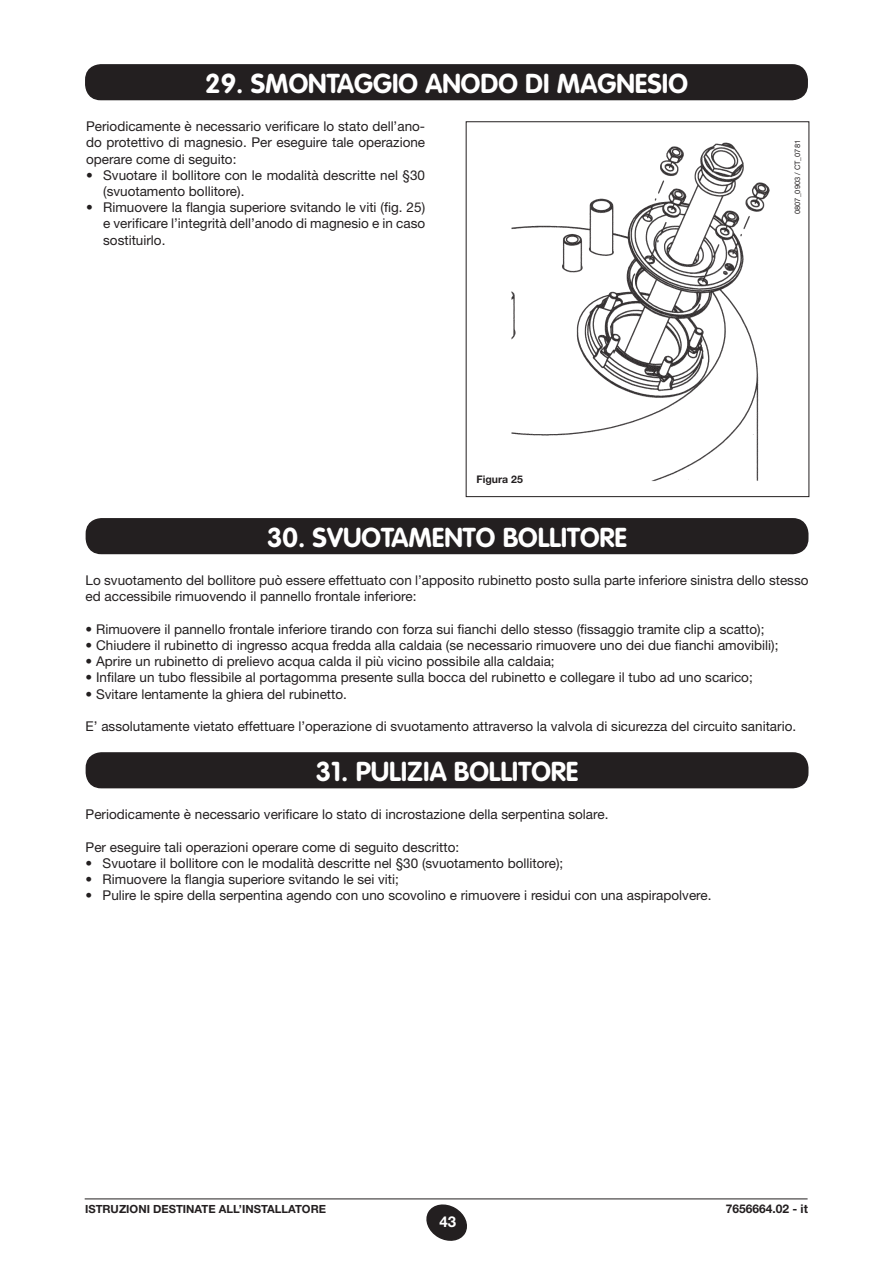
<style>
.page{position:relative;width:893px;height:1263px;background:#fff}
.page>*{position:absolute;margin:0;border:0;box-sizing:border-box;transform-origin:0 0}
.capitolo{font:700 27px "VAG Rounded Std";color:#fff}
.t1{font:700 15px "Helvetica Neue LT Std";color:#fff}
.rientri{font:13.5px/16.2px "Helvetica Neue LT Std";color:#231f20}
.testo{font:13.5px/16.2px "Helvetica Neue LT Std";color:#231f20;text-align:justify}
.t2{font:700 12px "Helvetica Neue LT Std";color:#231f20}
.t3{font:700 11.25px "Helvetica Neue LT Std";color:#231f20}
.testo-2{font:700 10.5px "Helvetica Neue LT Std";color:#231f20}
.t4{font:7.5px "Helvetica Neue LT Std";color:#231f20}
</style>
<div class="page">
<svg style="left:426px;top:1204px;width:41px;height:37px"></svg>
<hr style="left:85px;top:1198px;width:723px;height:1px;background:#231f20">
<div style="left:86px;top:65px;width:721px;height:35px;background:#231f20;border-radius:15px"></div>
<div style="left:85px;top:64px;width:723px;height:36px;border:2px solid #231f20;border-radius:15px"></div>
<img style="left:511px;top:142px;width:259px;height:340px">
<div style="left:86px;top:519px;width:722px;height:34px;background:#231f20;border-radius:15px"></div>
<div style="left:86px;top:518px;width:722px;height:36px;border:2px solid #231f20;border-radius:15px"></div>
<div style="left:86px;top:753px;width:722px;height:35px;background:#231f20;border-radius:15px"></div>
<div style="left:86px;top:752px;width:722px;height:36px;border:2px solid #231f20;border-radius:15px"></div>
<p class="capitolo" style="left:205px;top:67px;width:484px">29. SMONTAGGIO ANODO DI MAGNESIO</p>
<p class="testo" style="left:86px;top:118px;width:340px">Periodicamente è necessario verificare lo stato dell’ano&shy;do protettivo di magnesio. Per eseguire tale operazione operare come di seguito:</p>
<p class="rientri" style="left:103px;top:167px;width:323px;text-indent:-17px">• Svuotare il bollitore con le modalità descritte nel §30 (svuotamento bollitore).</p>
<p class="rientri" style="left:103px;top:199px;width:323px;text-align:justify;text-indent:-17px">• Rimuovere la flangia superiore svitando le viti (fig. 25) e verificare l’integrità dell’anodo di magnesio e in caso sostituirlo.</p>
<p class="testo-2" style="left:477px;top:473px;width:48px">Figura 25</p>
<p class="capitolo" style="left:267px;top:521px;width:362px">30. SVUOTAMENTO BOLLITORE</p>
<p class="t4" style="left:793px;top:214px;width:75px;rotate:-90deg">0807_0903 / CT_0781</p>
<p class="rientri" style="left:86px;top:572px;width:724px">Lo svuotamento del bollitore può essere effettuato con l’apposito rubinetto posto sulla parte inferiore sinistra dello stesso ed accessibile rimuovendo il pannello frontale inferiore:</p>
<p class="rientri" style="left:86px;top:621px;width:680px">• Rimuovere il pannello frontale inferiore tirando con forza sui fianchi dello stesso (fissaggio tramite clip a scatto);</p>
<p class="rientri" style="left:86px;top:637px;width:694px">• Chiudere il rubinetto di ingresso acqua fredda alla caldaia (se necessario rimuovere uno dei due fianchi amovibili);</p>
<p class="rientri" style="left:86px;top:653px;width:471px">• Aprire un rubinetto di prelievo acqua calda il più vicino possibile alla caldaia;</p>
<p class="rientri" style="left:86px;top:669px;width:669px">• Infilare un tubo flessibile al portagomma presente sulla bocca del rubinetto e collegare il tubo ad uno scarico;</p>
<p class="rientri" style="left:86px;top:685px;width:263px">• Svitare lentamente la ghiera del rubinetto.</p>
<p class="rientri" style="left:86px;top:718px;width:712px">E’ assolutamente vietato effettuare l’operazione di svuotamento attraverso la valvola di sicurezza del circuito sanitario.</p>
<p class="capitolo" style="left:316px;top:755px;width:264px">31. PULIZIA BOLLITORE</p>
<p class="rientri" style="left:86px;top:806px;width:524px">Periodicamente è necessario verificare lo stato di incrostazione della serpentina solare.</p>
<p class="rientri" style="left:86px;top:838px;width:375px">Per eseguire tali operazioni operare come di seguito descritto:</p>
<p class="rientri" style="left:86px;top:855px;width:479px">• Svuotare il bollitore con le modalità descritte nel §30 (svuotamento bollitore);</p>
<p class="rientri" style="left:86px;top:871px;width:315px">• Rimuovere la flangia superiore svitando le sei viti;</p>
<p class="rientri" style="left:86px;top:887px;width:627px">• Pulire le spire della serpentina agendo con uno scovolino e rimuovere i residui con una aspirapolvere.</p>
<p class="t3" style="left:85px;top:1202px;width:243px">ISTRUZIONI DESTINATE ALL’INSTALLATORE</p>
<p class="t2" style="left:726px;top:1202px;width:84px">7656664.02 - it</p>
<p class="t1" style="left:439px;top:1212px;width:18px">43</p>
</div>
